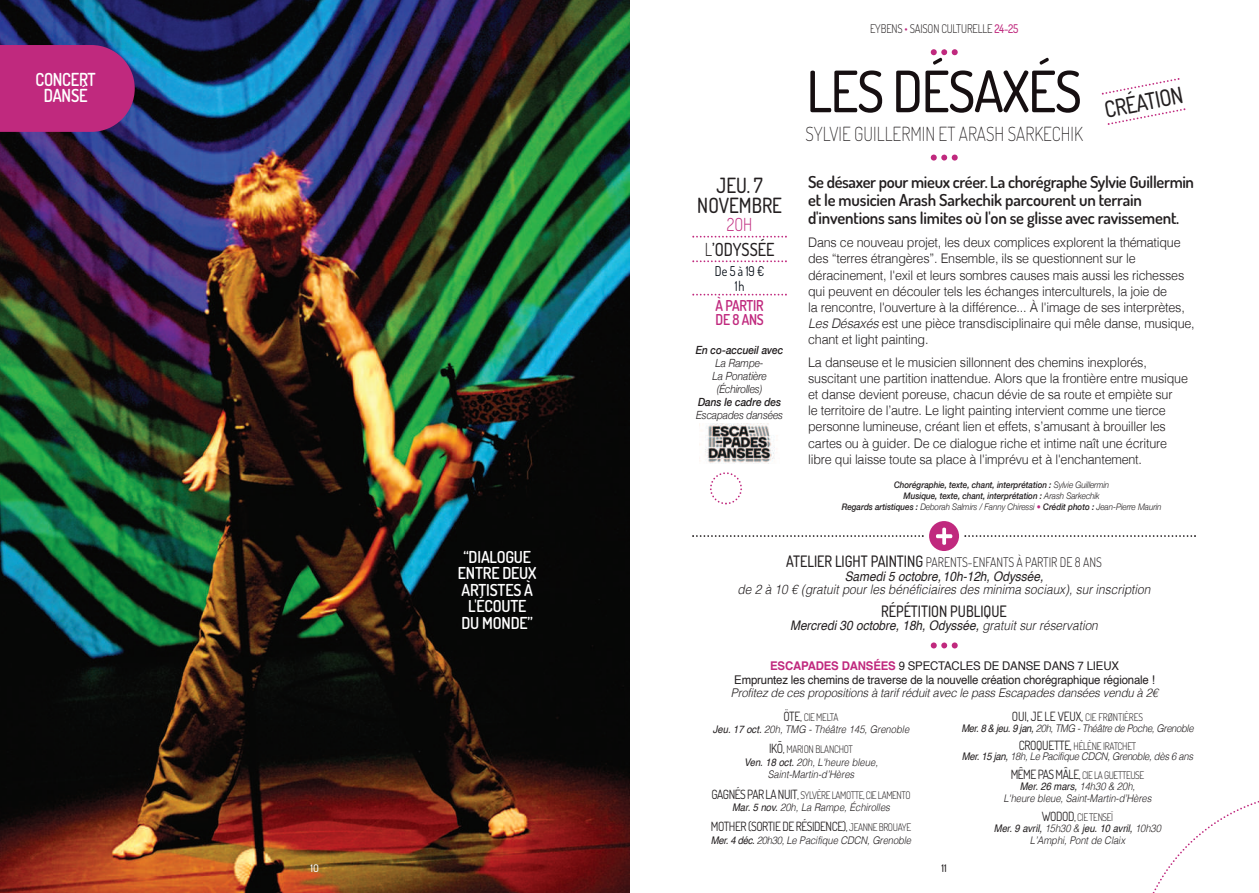
<style>
.page{position:relative;width:1259px;height:893px;background:#fff}
.page>*{position:absolute;margin:0;border:0;box-sizing:border-box;transform-origin:0 0}
.t1{font:500 57px "Dosis";letter-spacing:-.025em;color:#160f11;scale:.95 1}
.t2{font:500 22.95px "Dosis";color:#231f20;scale:.9 1}
.t3{font:500 21px/20.4px "Dosis";color:#231f20;text-align:center;scale:.9 1}
.t4{font:200 19.5px "Dosis";color:#231f20;scale:.9 1}
.t5{font:500 18px/24.6px "Dosis";color:#231f20;text-align:center;scale:.9 1}
.t6{font:600 18px/16.5px "Dosis";letter-spacing:-.015em;color:#fff;text-align:center;scale:.9 1}
.t7{font:600 16.5px/17.7px "Dosis";letter-spacing:-.01em;color:#231f20}
.t8{font:600 16.5px/16.5px "Dosis";letter-spacing:-.01em;color:#fff;text-align:center;scale:.95 1}
.t9{font:500 15.75px "Dosis";color:#231f20;scale:.9 1}
.t10{font:600 15px/14.4px "Dosis";letter-spacing:-.015em;color:#c0297e;scale:.9 1}
.t11{font:13.5px/14.4px "Dosis";color:#010811;text-align:center;scale:.9 1}
.t12{font:300 13.2px/16px "Helvetica";letter-spacing:-.015em;color:#231f20;scale:.95 1}
.t13{font:italic 13.2px "Helvetica";color:#231f20;scale:.9 1}
.t14{font:italic 300 13.2px "Helvetica";color:#231f20;scale:.9 1}
.t15{font:300 13.2px "Dosis";color:#231f20;scale:.9 1}
.t16{font:12.75px "Dosis";letter-spacing:-.035em;color:#231f20;scale:.9 1}
.t17{font:12.75px "Dosis";letter-spacing:-.01em;color:#231f20;scale:.9 1}
.t18{font:12px/13.5px "Helvetica";letter-spacing:-.015em;color:#231f20;text-align:center;scale:.95 1}
.t19{font:italic 300 12px "Helvetica";letter-spacing:-.015em;color:#231f20;scale:.95 1}
.t20{font:300 12px "Dosis";letter-spacing:-.015em;color:#231f20;scale:.9 1}
.t21{font:italic 300 11.25px/12.9px "Helvetica Neue";letter-spacing:-.005em;color:#231f20;text-align:center;scale:.9 1}
.t22{font:italic 500 11.25px "Helvetica Neue";letter-spacing:-.005em;color:#231f20;scale:.9 1}
.t23{font:italic 300 10.5px/11.6px "Helvetica";letter-spacing:-.005em;color:#231f20;text-align:center;scale:.9 1}
.t24{font:300 10.5px "Dosis";letter-spacing:-.04em;color:#231f20;scale:.9 1}
.t25{font:italic 300 10.5px "Helvetica";letter-spacing:-.035em;color:#231f20;scale:.9 1}
.t26{font:italic 300 10.5px "Helvetica";letter-spacing:-.03em;color:#231f20;scale:.9 1}
.t27{font:500 10.5px "Dosis";color:#fff}
.t28{font:500 10.5px "Dosis";color:#231f20}
.t29{font:italic 500 9px/11.2px "Helvetica Neue";letter-spacing:-.005em;color:#231f20;text-align:center;scale:.9 1}
.s1{font-weight:300;color:#c0297e}
.s2{font-weight:300}
.s3{color:#c0297e}
.s4{font-weight:500;color:#c0297e}
.s5{font-style:italic}
.s6{font-weight:500;font-size:15.75px}
.s7{font-weight:700;color:#c0297e}
.s8{font-weight:400;font-size:12.75px}
.s9{font-size:12.75px}
.s10{font-weight:400}
.s11{font-weight:300;font-size:10.5px}
</style>
<div class="page">
<img style="left:0;top:0;width:629px;height:893px">
<svg style="left:692px;top:236px;width:95px;height:2px"></svg>
<svg style="left:692px;top:260px;width:95px;height:2px"></svg>
<svg style="left:692px;top:294px;width:95px;height:2px"></svg>
<svg style="left:692px;top:535px;width:231px;height:2px"></svg>
<svg style="left:964px;top:535px;width:232px;height:2px"></svg>
<div style="left:929px;top:521px;width:30px;height:30px;background:#c0297e;border-radius:50%"></div>
<svg style="left:936px;top:528px;width:16px;height:17px"></svg>
<svg style="left:930px;top:49px;width:27px;height:6px"></svg>
<svg style="left:930px;top:155px;width:27px;height:6px"></svg>
<svg style="left:0;top:45px;width:135px;height:87px;background:#b42c80"></svg>
<svg style="left:1152px;top:801px;width:107px;height:92px"></svg>
<svg style="left:1101px;top:78px;width:78px;height:17px"></svg>
<svg style="left:1107px;top:108px;width:78px;height:17px"></svg>
<svg style="left:710px;top:472px;width:32px;height:33px"></svg>
<svg style="left:930px;top:642px;width:27px;height:6px"></svg>
<img style="left:705px;top:423px;width:70px;height:40px">
<h3 class="t6" style="left:35px;top:70px;width:69px">CONCERT<br>DANSÉ</h3>
<p class="t8" style="left:458px;top:548px;width:84px">“DIALOGUE<br>ENTRE DEUX<br>ARTISTES À<br>L'ÉCOUTE<br>DU MONDE”</p>
<h3 class="t3" style="left:697px;top:174px;width:96px">JEU. 7<br>NOVEMBRE</h3>
<h3 class="t5" style="left:705px;top:212px;width:79px"><span class="s1">2OH<br></span><span class="s2">L</span>’ODYSSÉE</h3>
<p class="t11" style="left:715px;top:264px;width:56px">De 5 à 19 €<br>1h</p>
<p class="t10" style="left:715px;top:298px;width:55px">À PARTIR<br>DE 8 ANS</p>
<p class="t22" style="left:696px;top:343px;width:99px">En co-accueil avec</p>
<p class="t21" style="left:712px;top:356px;width:62px">La Rampe-<br>La Ponatière (Échirolles)</p>
<p class="t22" style="left:698px;top:395px;width:94px">Dans le cadre des</p>
<p class="t21" style="left:696px;top:408px;width:98px">Escapades dansées</p>
<p class="t20" style="left:870px;top:21px;width:166px">EYBENS <span class="s3">•</span> SAISON CULTURELLE <span class="s4">24-25</span></p>
<h1 class="t1" style="left:806px;top:54px;width:291px">LES DÉSAXÉS</h1>
<h3 class="t4" style="left:805px;top:121px;width:310px">SYLVIE GUILLERMIN ET ARASH SARKECHIK</h3>
<h2 class="t2" style="left:1102px;top:95px;width:89px;rotate:-11deg">CRÉATION</h2>
<p class="t7" style="left:808px;top:173px;width:387px">Se désaxer pour mieux créer. La chorégraphe Sylvie Guillermin et le musicien Arash Sarkechik parcourent un terrain d'inventions sans limites où l'on se glisse avec ravissement.</p>
<p class="t12" style="left:808px;top:236px;width:408px">Dans ce nouveau projet, les deux complices explorent la thématique des “terres étrangères”. Ensemble, ils se questionnent sur le déracinement, l'exil et leurs sombres causes mais aussi les richesses qui peuvent en découler tels les échanges interculturels, la joie de<br>la rencontre, l'ouverture à la différence... À l'image de ses interprètes, <span class="s5">Les Désaxés</span> est une pièce transdisciplinaire qui mêle danse, musique, chant et light painting.</p>
<p class="t12" style="left:808px;top:356px;width:401px">La danseuse et le musicien sillonnent des chemins inexplorés, suscitant une partition inattendue. Alors que la frontière entre musique et danse devient poreuse, chacun dévie de sa route et empiète sur<br>le territoire de l’autre. Le light painting intervient comme une tierce personne lumineuse, créant lien et effets, s’amusant à brouiller les cartes ou à guider. De ce dialogue riche et intime naît une écriture libre qui laisse toute sa place à l'imprévu et à l'enchantement.</p>
<p class="t29" style="left:841px;top:478px;width:357px">Chorégraphie, texte, chant, interprétation : <span class="s2">Sylvie Guillermin<br></span>Musique, texte, chant, interprétation : <span class="s2">Arash Sarkechik<br></span>Regards artistiques : <span class="s2">Deborah Salmirs / Fanny Chiressi</span> <span class="s1">•</span> Crédit photo : <span class="s2">Jean-Pierre Maurin</span></p>
<p class="t15" style="left:786px;top:554px;width:352px"><span class="s6">ATELIER LIGHT PAINTING</span> PARENTS-ENFANTS À PARTIR DE 8 ANS</p>
<p class="t13" style="left:844px;top:570px;width:222px">Samedi 5 octobre, 10h-12h, Odyssée,</p>
<p class="t14" style="left:737px;top:584px;width:460px">de 2 à 10 € (gratuit pour les bénéficiaires des minima sociaux), sur inscription</p>
<p class="t9" style="left:881px;top:600px;width:141px">RÉPÉTITION PUBLIQUE</p>
<p class="t13" style="left:790px;top:620px;width:343px">Mercredi 30 octobre, 18h, Odyssée, <span class="s2">gratuit sur réservation</span></p>
<p class="t18" style="left:734px;top:660px;width:444px"><span class="s7">ESCAPADES DANSÉES</span> 9 SPECTACLES DE DANSE DANS 7 LIEUX<br>Empruntez les chemins de traverse de la nouvelle création chorégraphique régionale !</p>
<p class="t19" style="left:731px;top:688px;width:451px">Profitez de ces propositions à tarif réduit avec le pass Escapades dansées vendu à 2€</p>
<p class="t24" style="left:783px;top:710px;width:63px"><span class="s8">ÖTE</span><span class="s9">,</span> CIE MELTA</p>
<p class="t23" style="left:713px;top:725px;width:220px"><span class="s10">Jeu. 17 oct.</span> 20h, TMG - Théâtre 145, Grenoble</p>
<p class="t24" style="left:769px;top:743px;width:95px"><span class="s8">IKŌ</span><span class="s9">,</span> MARION BLANCHOT</p>
<p class="t23" style="left:744px;top:757px;width:150px;line-height:12.6px"><span class="s10">Ven. 18 oct.</span> 20h, L'heure bleue,<br>Saint-Martin-d’Hères</p>
<p class="t24" style="left:711px;top:788px;width:223px"><span class="s8">GAGNÉS PAR LA NUIT</span><span class="s9">,</span> SYLVÈRE LAMOTTE, CIE LAMENTO</p>
<p class="t23" style="left:732px;top:802px;width:177px"><span class="s10">Mar. 5 nov.</span> 20h, La Rampe, Échirolles</p>
<p class="t16" style="left:711px;top:818px;width:224px">MOTHER (SORTIE DE RÉSIDENCE)<span class="s2">,</span> <span class="s11">JEANNE BROUAYE</span></p>
<p class="t23" style="left:711px;top:835px;width:224px"><span class="s10">Mer. 4 déc.</span> 20h30, Le Pacifique CDCN, Grenoble</p>
<p class="t17" style="left:1012px;top:708px;width:147px">OUI, JE LE VEUX, <span class="s11">CIE FRØNTIÈRES</span></p>
<p class="t25" style="left:961px;top:724px;width:260px"><span class="s10">Mer. 8 &amp; jeu. 9 jan,</span> 20h, TMG - Théâtre de Poche, Grenoble</p>
<p class="t24" style="left:1018px;top:739px;width:132px"><span class="s8">CROQUETTE</span><span class="s9">,</span> HÉLÈNE IRATCHET</p>
<p class="t26" style="left:962px;top:752px;width:258px"><span class="s10">Mer. 15 jan,</span> 18h, Le Pacifique CDCN, Grenoble, dès 6 ans</p>
<p class="t24" style="left:1010px;top:768px;width:150px"><span class="s8">MÊME PAS MÂLE</span><span class="s9">,</span> CIE LA GUETTEUSE</p>
<p class="t23" style="left:1003px;top:782px;width:166px"><span class="s10">Mer. 26 mars,</span> 14h30 &amp; 20h,<br>L'heure bleue, Saint-Martin-d’Hères</p>
<p class="t24" style="left:1041px;top:810px;width:81px"><span class="s8">WODOD</span><span class="s9">,</span> CIE TENSEÏ</p>
<p class="t23" style="left:994px;top:823px;width:187px"><span class="s10">Mer. 9 avril,</span> 15h30 &amp; <span class="s10">jeu. 10 avril,</span> 10h30<br>L’Amphi, Pont de Claix</p>
<p class="t27" style="left:310px;top:861px;width:10px">1O</p>
<p class="t28" style="left:941px;top:861px;width:7px">11</p>
</div>
